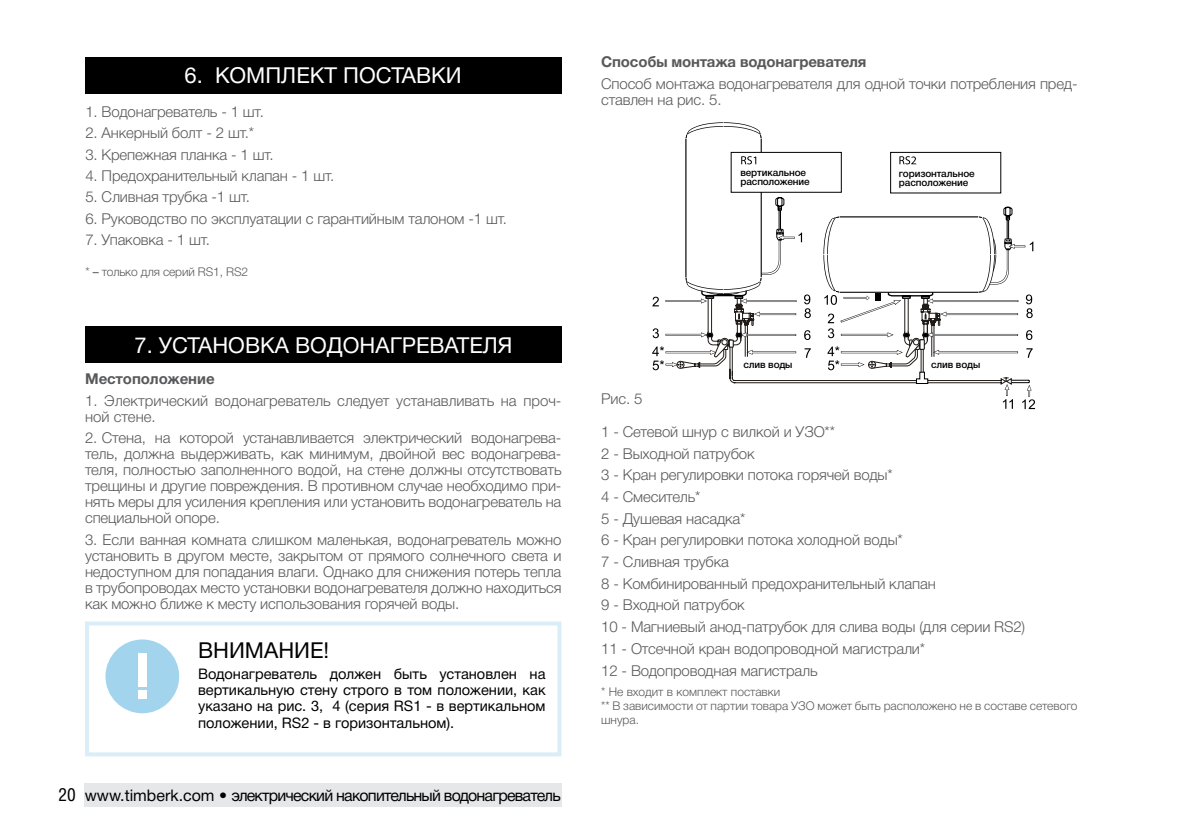
<style>
.page{position:relative;width:1191px;height:840px;background:#fff}
.page>*{position:absolute;margin:0;border:0;box-sizing:border-box;transform-origin:0 0}
.t1{font:22px "Helvetica Neue Cyr";color:#fff}
.t2{font:22px "Helvetica Neue Cyr";color:#000}
.t3{font:16px "Helvetica Neue Cyr";letter-spacing:-.05em;color:#000}
.t4{font:300 15px/16px "Helvetica Neue Cyr";letter-spacing:-.01em;color:#58595b}
.t5{font:700 15px "Helvetica Neue Cyr";letter-spacing:-.01em;color:#58595b}
.t6{font:14.6px/16px "Helvetica Neue Cyr";color:#000;text-align:justify}
.t7{font:300 12px/14.4px "Helvetica Neue Cyr";color:#58595b}
.t8{font:500 10px/9.6px "Helvetica Neue Cyr";letter-spacing:-.01em;color:#000}
.s1{font-weight:400}
.s2{font-family:"Helios Cond C";font-size:18px}
</style>
<div class="page">
<div style="left:84px;top:782px;width:477px;height:24px;background:#e6e7e8"></div>
<div style="left:85px;top:57px;width:476px;height:37px;background:#000"></div>
<div style="left:85px;top:326px;width:477px;height:37px;background:#000"></div>
<div style="left:105px;top:639px;width:74px;height:73px;background:#a2d5ed;border-radius:50%"></div>
<div style="left:138px;top:653px;width:9px;height:33px;background:#fff"></div>
<div style="left:138px;top:690px;width:9px;height:8px;background:#fff"></div>
<div style="left:85px;top:621px;width:476px;height:135px;border:4px solid #a2d5ed"></div>
<svg style="left:652px;top:122px;width:383px;height:287px"></svg>
<div style="left:757px;top:156px;width:25px;height:10px;background:#fff"></div>
<div style="left:916px;top:155px;width:40px;height:10px;background:#fff"></div>
<h1 class="t1" style="left:185px;top:63px;width:279px">6. КОМПЛЕКТ ПОСТАВКИ</h1>
<p class="t4" style="left:85px;top:104px;width:180px">1. Водонагреватель - 1 шт.</p>
<p class="t4" style="left:85px;top:125px;width:170px">2. Анкерный болт - 2 шт.*</p>
<p class="t4" style="left:85px;top:146px;width:190px">3. Крепежная планка - 1 шт.</p>
<p class="t4" style="left:85px;top:168px;width:250px">4. Предохранительный клапан - 1 шт.</p>
<p class="t4" style="left:85px;top:189px;width:166px">5. Сливная трубка -1 шт.</p>
<p class="t4" style="left:85px;top:210px;width:423px">6. Руководство по эксплуатации с гарантийным талоном -1 шт.</p>
<p class="t4" style="left:85px;top:231px;width:126px">7. Упаковка - 1 шт.</p>
<p class="t7" style="left:85px;top:265px;width:164px">* <span class="s1">–</span> только для серий RS1, RS2</p>
<h1 class="t1" style="left:134px;top:333px;width:379px">7. УСТАНОВКА ВОДОНАГРЕВАТЕЛЯ</h1>
<p class="t5" style="left:85px;top:370px;width:131px">Местоположение</p>
<p class="t4" style="left:85px;top:392px;width:478px">1. Электрический водонагреватель следует устанавливать на проч&shy;ной стене.</p>
<p class="t4" style="left:85px;top:430px;width:478px;text-align:justify">2. Стена, на которой устанавливается электрический водонагрева&shy;тель, должна выдерживать, как минимум, двойной вес водонагрева&shy;теля, полностью заполненного водой, на стене должны отсутствовать трещины и другие повреждения. В противном случае необходимо при&shy;нять меры для усиления крепления или установить водонагреватель на специальной опоре.</p>
<p class="t4" style="left:85px;top:531px;width:478px;text-align:justify">3. Если ванная комната слишком маленькая, водонагреватель можно установить в другом месте, закрытом от прямого солнечного света и недоступном для попадания влаги. Однако для снижения потерь тепла в трубопроводах место установки водонагревателя должно находиться как можно ближе к месту использования горячей воды.</p>
<h1 class="t2" style="left:198px;top:637px;width:133px">ВНИМАНИЕ!</h1>
<p class="t6" style="left:198px;top:666px;width:349px">Водонагреватель должен быть установлен на вертикальную стену строго в том положении, как указано на рис. 3, 4 (серия RS1 - в вертикальном положении, RS2 - в горизонтальном).</p>
<p class="t3" style="left:58px;top:786px;width:504px"><span class="s2">20</span> www.timberk.com • электрический накопительный водонагреватель</p>
<p class="t5" style="left:601px;top:54px;width:267px">Способы монтажа водонагревателя</p>
<p class="t4" style="left:601px;top:76px;width:478px">Способ монтажа водонагревателя для одной точки потребления пред&shy;ставлен на рис. 5.</p>
<p class="t8" style="left:740px;top:167px;width:71px">вертикальное расположение</p>
<p class="t8" style="left:899px;top:168px;width:77px">горизонтальное расположение</p>
<p class="t4" style="left:601px;top:390px;width:43px">Рис. 5</p>
<p class="t8" style="left:743px;top:359px;width:50px">слив воды</p>
<p class="t8" style="left:931px;top:359px;width:50px">слив воды</p>
<p class="t4" style="left:601px;top:420px;width:425px;line-height:21.6px">1 - Сетевой шнур с вилкой и УЗО**<br>2 - Выходной патрубок<br>3 - Кран регулировки потока горячей воды*<br>4 - Смеситель*<br>5 - Душевая насадка*<br>6 - Кран регулировки потока холодной воды*<br>7 - Сливная трубка<br>8 - Комбинированный предохранительный клапан<br>9 - Входной патрубок<br>10 - Магниевый анод-патрубок для слива воды (для серии RS2)<br>11 - Отсечной кран водопроводной магистрали*<br>12 - Водопроводная магистраль</p>
<p class="t7" style="left:601px;top:683px;width:478px">* Не входит в комплект поставки<br>** В зависимости от партии товара УЗО может быть расположено не в составе сетевого шнура.</p>
</div>
